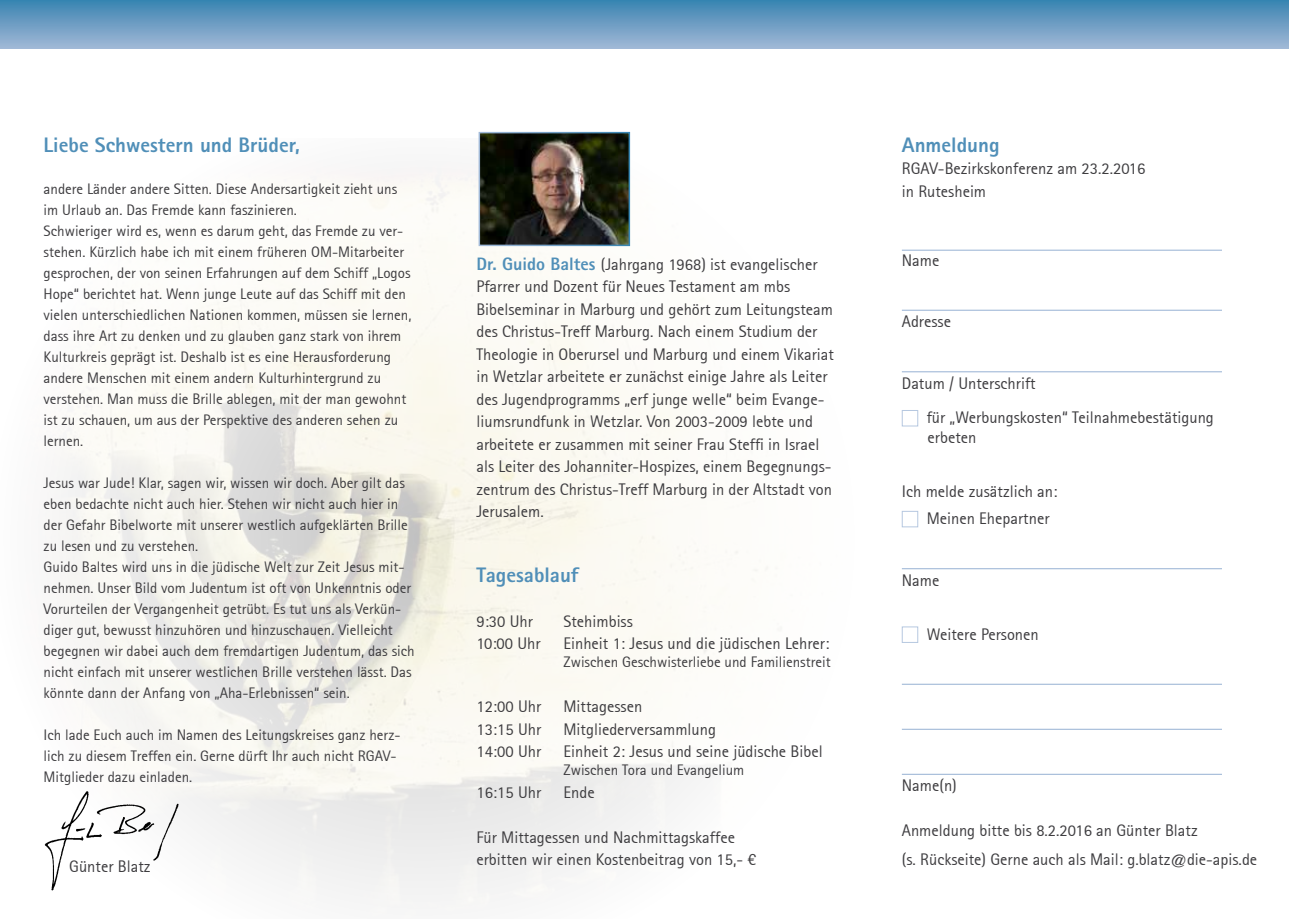
<style>
.page{position:relative;width:1289px;height:919px;background:#fff}
.page>*{position:absolute;margin:0;border:0;box-sizing:border-box;transform-origin:0 0}
.t1{font:800 21px "Rotis Sans Serif Pro";color:#508fb8}
.t2{font:16.5px/22.5px "Agfa Rotis Sans Serif";color:#3e3d40}
.t3{font:15px/21px "Agfa Rotis Sans Serif";color:#3e3d40}
.s1{font-family:"Rotis Sans Serif Pro";font-weight:800;font-size:18px;color:#508fb8}
</style>
<div class="page">
<img style="left:58px;top:138px;width:710px;height:764px">
<hr style="left:901px;top:249px;width:320px;height:2px;background:#a2bad8">
<hr style="left:901px;top:309px;width:320px;height:2px;background:#a2bad8">
<hr style="left:901px;top:371px;width:320px;height:1px;background:#a2bad8">
<div style="left:901px;top:410px;width:17px;height:16px;border:1px solid #b6c8e0"></div>
<div style="left:901px;top:511px;width:17px;height:16px;border:1px solid #b6c8e0"></div>
<hr style="left:901px;top:568px;width:320px;height:1px;background:#a2bad8">
<div style="left:901px;top:626px;width:17px;height:16px;border:1px solid #b6c8e0"></div>
<hr style="left:901px;top:683px;width:320px;height:1px;background:#a2bad8">
<hr style="left:901px;top:728px;width:320px;height:1px;background:#a2bad8">
<hr style="left:901px;top:773px;width:320px;height:1px;background:#a2bad8">
<img style="left:481px;top:135px;width:146px;height:108px">
<div style="left:0;top:0;width:1288px;height:49px;background:linear-gradient(to bottom,#3984b1,#a3b8d7)"></div>
<img style="left:44px;top:787px;width:155px;height:104px">
<h1 class="t1" style="left:44px;top:131px;width:258px">Liebe Schwestern und Brüder,</h1>
<p class="t3" style="left:44px;top:178px;width:369px">andere Länder andere Sitten. Diese Andersartigkeit zieht uns im Urlaub an. Das Fremde kann faszinieren.<br>Schwieriger wird es, wenn es darum geht, das Fremde zu ver&shy;stehen. Kürzlich habe ich mit einem früheren OM-Mitarbeiter gesprochen, der von seinen Erfahrungen auf dem Schiff „Logos Hope“ berichtet hat. Wenn junge Leute auf das Schiff mit den vielen unterschiedlichen Nationen kommen, müssen sie lernen, dass ihre Art zu denken und zu glauben ganz stark von ihrem Kulturkreis geprägt ist. Deshalb ist es eine Herausforderung andere Menschen mit einem andern Kulturhintergrund zu verstehen. Man muss die Brille ablegen, mit der man gewohnt ist zu schauen, um aus der Perspektive des anderen sehen zu lernen.</p>
<p class="t3" style="left:44px;top:472px;width:372px">Jesus war Jude! Klar, sagen wir, wissen wir doch. Aber gilt das eben bedachte nicht auch hier. Stehen wir nicht auch hier in der Gefahr Bibelworte mit unserer westlich aufgeklärten Brille zu lesen und zu verstehen.<br>Guido Baltes wird uns in die jüdische Welt zur Zeit Jesus mit&shy;nehmen. Unser Bild vom Judentum ist oft von Unkenntnis oder Vorurteilen der Vergangenheit getrübt. Es tut uns als Verkün&shy;diger gut, bewusst hinzuhören und hinzuschauen. Vielleicht begegnen wir dabei auch dem fremdartigen Judentum, das sich nicht einfach mit unserer westlichen Brille verstehen lässt. Das könnte dann der Anfang von „Aha-Erlebnissen“ sein.</p>
<p class="t3" style="left:44px;top:724px;width:358px">Ich lade Euch auch im Namen des Leitungskreises ganz herz&shy;lich zu diesem Treffen ein. Gerne dürft Ihr auch nicht RGAV-<br>Mitglieder dazu einladen.</p>
<p class="t2" style="left:69px;top:855px;width:83px">Günter Blatz</p>
<p class="t2" style="left:476px;top:253px;width:359px"><span class="s1">Dr. Guido Baltes</span> (Jahrgang 1968) ist evangelischer Pfarrer und Dozent für Neues Testament am mbs Bibelseminar in Marburg und gehört zum Leitungsteam des Christus-Treff Marburg. Nach einem Studium der Theologie in Oberursel und Marburg und einem Vikariat in Wetzlar arbeitete er zunächst einige Jahre als Leiter des Jugendprogramms „erf junge welle“ beim Evange&shy;liumsrundfunk in Wetzlar. Von 2003-2009 lebte und arbeitete er zusammen mit seiner Frau Steffi in Israel als Leiter des Johanniter-Hospizes, einem Begegnungs&shy;zentrum des Christus-Treff Marburg in der Altstadt von Jerusalem.</p>
<h1 class="t1" style="left:476px;top:561px;width:104px">Tagesablauf</h1>
<p class="t2" style="left:476px;top:609px;width:58px">9:30 Uhr</p>
<p class="t2" style="left:563px;top:609px;width:71px">Stehimbiss</p>
<p class="t2" style="left:476px;top:632px;width:66px">10:00 Uhr</p>
<p class="t2" style="left:563px;top:632px;width:267px">Einheit 1: Jesus und die jüdischen Lehrer:</p>
<p class="t3" style="left:563px;top:651px;width:269px">Zwischen Geschwisterliebe und Familienstreit</p>
<p class="t2" style="left:476px;top:695px;width:66px">12:00 Uhr</p>
<p class="t2" style="left:563px;top:695px;width:80px">Mittagessen</p>
<p class="t2" style="left:476px;top:717px;width:66px">13:15 Uhr</p>
<p class="t2" style="left:563px;top:717px;width:154px">Mitgliederversammlung</p>
<p class="t2" style="left:476px;top:740px;width:66px">14:00 Uhr</p>
<p class="t2" style="left:563px;top:740px;width:261px">Einheit 2: Jesus und seine jüdische Bibel</p>
<p class="t3" style="left:563px;top:759px;width:182px">Zwischen Tora und Evangelium</p>
<p class="t2" style="left:476px;top:780px;width:66px">16:15 Uhr</p>
<p class="t2" style="left:563px;top:780px;width:33px">Ende</p>
<p class="t2" style="left:476px;top:825px;width:281px">Für Mittagessen und Nachmittagskaffee erbitten wir einen Kostenbeitrag von 15,- €</p>
<h1 class="t1" style="left:901px;top:131px;width:99px">Anmeldung</h1>
<p class="t2" style="left:901px;top:157px;width:245px">RGAV-Bezirkskonferenz am 23.2.2016 in Rutesheim</p>
<p class="t2" style="left:901px;top:249px;width:39px">Name</p>
<p class="t2" style="left:901px;top:310px;width:51px">Adresse</p>
<p class="t2" style="left:926px;top:366px;width:289px;line-height:34.5px;text-indent:-25px">Datum / Unterschrift<br>für „Werbungskosten“ Teilnahmebestätigung</p>
<p class="t2" style="left:927px;top:426px;width:50px">erbeten</p>
<p class="t2" style="left:926px;top:478px;width:132px;line-height:27px;text-indent:-25px">Ich melde zusätzlich an:<br>Meinen Ehepartner</p>
<p class="t2" style="left:901px;top:568px;width:39px">Name</p>
<p class="t2" style="left:926px;top:622px;width:114px">Weitere Personen</p>
<p class="t2" style="left:901px;top:774px;width:57px">Name(n)</p>
<p class="t2" style="left:901px;top:816px;width:357px;line-height:28.5px">Anmeldung bitte bis 8.2.2016 an Günter Blatz<br>(s. Rückseite) Gerne auch als Mail: g.blatz@die-apis.de</p>
</div>
